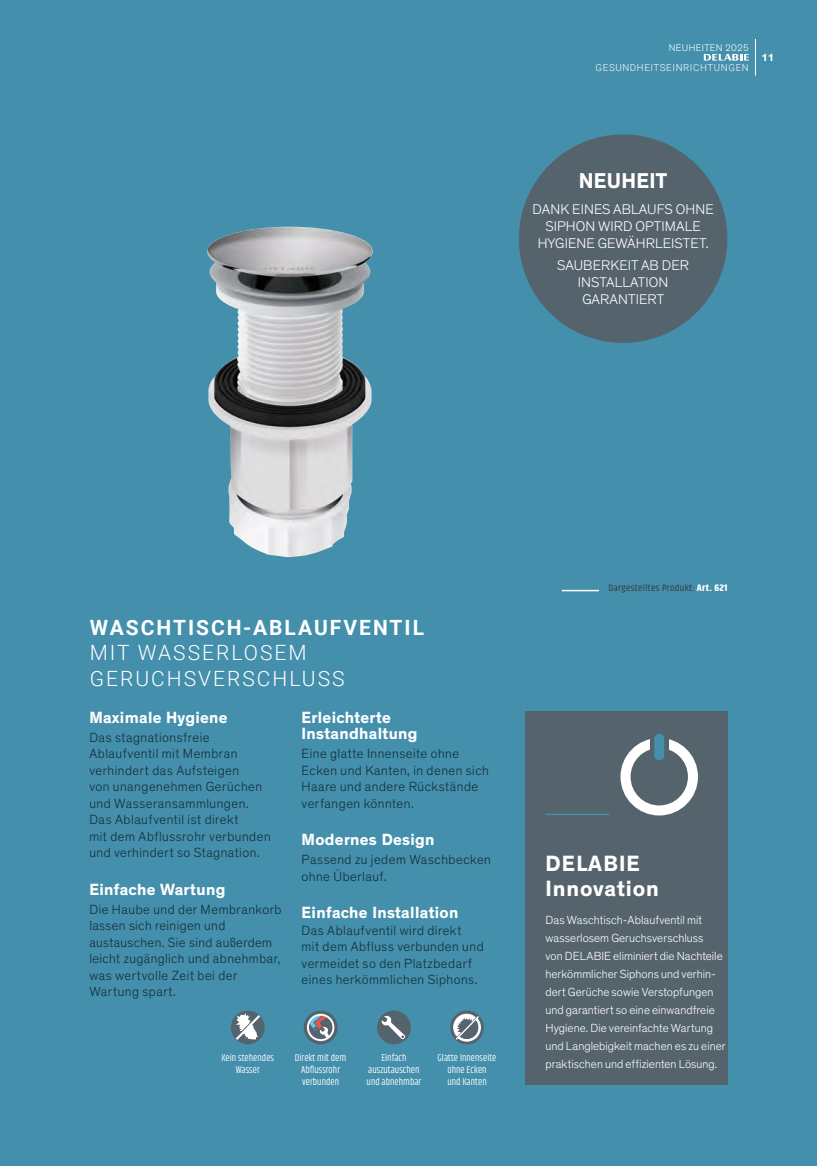
<style>
.page{position:relative;width:817px;height:1166px;background:#fff}
.page>*{position:absolute;margin:0;border:0;box-sizing:border-box;transform-origin:0 0}
.t1{font:700 22.5px/25.5px "Theinhardt";letter-spacing:.04em;color:#fff}
.t2{font:700 21.9px "Theinhardt";letter-spacing:.015em;color:#fff}
.t3{font:300 21px/25.5px "Roboto";letter-spacing:.095em;color:#fff}
.t4{font:700 21px "Roboto";letter-spacing:.095em;color:#fff}
.t5{font:700 16.5px/16.5px "Theinhardt";letter-spacing:.02em;color:#fff}
.t6{font:300 14.25px/17.1px "Theinhardt";letter-spacing:.01em;color:#fff;text-align:center}
.t7{font:300 13.5px/16.5px "Theinhardt";letter-spacing:.04em;color:#162e38}
.t8{font:300 12px/18px "Theinhardt";letter-spacing:.005em;color:#fff}
.t9{font:700 10.5px "Theinhardt";color:#fff;scale:1.04 1}
.t10{font:10.05px/12px "Khand";letter-spacing:.005em;color:#fff;text-align:center;scale:.96 1}
.t11{font:300 9.75px "Roboto";letter-spacing:.065em;color:#fff}
.t12{font:300 9.75px "Theinhardt";letter-spacing:.04em;color:#fff}
.t13{font:9.45px "Khand";letter-spacing:.03em;color:#373736;scale:1.08 1}
.s1{font-weight:700;color:#fff}
</style>
<div class="page">
<div style="left:0;top:0;width:816px;height:1165px;background:#438fac"></div>
<hr style="left:755px;top:39px;width:1px;height:37px;background:#fff">
<div style="left:518px;top:134px;width:209px;height:209px;background:#55636d;border-radius:50%"></div>
<div style="left:525px;top:711px;width:202px;height:373px;background:#55636d"></div>
<svg style="left:703px;top:54px;width:45px;height:7px"></svg>
<hr style="left:561px;top:589px;width:38px;height:2px;background:#fff">
<img style="left:207px;top:227px;width:166px;height:330px">
<svg style="left:377px;top:1010px;width:34px;height:33px"></svg>
<div style="left:231px;top:1010px;width:33px;height:33px;background:#55636d;border-radius:50%"></div>
<svg style="left:236px;top:1013px;width:24px;height:26px"></svg>
<hr style="left:545px;top:813px;width:64px;height:1px;background:#438fac">
<div style="left:620px;top:737px;width:77px;height:78px;border:10px solid #fff;border-radius:50%"></div>
<svg style="left:649px;top:733px;width:19px;height:21px"></svg>
<div style="left:654px;top:738px;width:10px;height:17px;background:#438fac"></div>
<svg style="left:450px;top:1010px;width:33px;height:34px"></svg>
<svg style="left:453px;top:1013px;width:28px;height:28px"></svg>
<svg style="left:303px;top:1010px;width:34px;height:34px"></svg>
<div style="left:307px;top:1013px;width:27px;height:27px;border:2px solid #fff;border-radius:50%"></div>
<svg style="left:309px;top:1014px;width:20px;height:23px"></svg>
<p class="t12" style="left:668px;top:42px;width:82px">NEUHEITEN 2025</p>
<p class="t11" style="left:595px;top:60px;width:154px">GESUNDHEITSEINRICHTUNGEN</p>
<p class="t9" style="left:761px;top:51px;width:14px">11</p>
<h2 class="t2" style="left:578px;top:167px;width:90px">NEUHEIT</h2>
<p class="t6" style="left:532px;top:201px;width:183px">DANK EINES ABLAUFS OHNE<br>SIPHON WIRD OPTIMALE<br>HYGIENE GEWÄHRLEISTET.</p>
<p class="t6" style="left:557px;top:256px;width:133px">SAUBERKEIT AB DER<br>INSTALLATION<br>GARANTIERT</p>
<h3 class="t4" style="left:90px;top:612px;width:336px">WASCHTISCH-ABLAUFVENTIL</h3>
<h3 class="t3" style="left:90px;top:639px;width:256px">MIT WASSERLOSEM<br>GERUCHSVERSCHLUSS</h3>
<p class="t5" style="left:89px;top:709px;width:140px">Maximale Hygiene</p>
<p class="t7" style="left:89px;top:728px;width:183px">Das stagnationsfreie<br>Ablaufventil mit Membran verhindert das Aufsteigen<br>von unangenehmen Gerüchen und Wasseransammlungen.<br>Das Ablaufventil ist direkt<br>mit dem Abflussrohr verbunden und verhindert so Stagnation.</p>
<p class="t5" style="left:89px;top:881px;width:137px">Einfache Wartung</p>
<p class="t7" style="left:89px;top:900px;width:194px">Die Haube und der Membrankorb lassen sich reinigen und austauschen. Sie sind außerdem leicht zugänglich und abnehmbar, was wertvolle Zeit bei der<br>Wartung spart.</p>
<p class="t5" style="left:301px;top:709px;width:118px">Erleichterte<br>Instandhaltung</p>
<p class="t7" style="left:301px;top:745px;width:189px">Eine glatte Innenseite ohne<br>Ecken und Kanten, in denen sich<br>Haare und andere Rückstände verfangen könnten.</p>
<p class="t5" style="left:301px;top:831px;width:134px">Modernes Design</p>
<p class="t7" style="left:301px;top:851px;width:191px">Passend zu jedem Waschbecken ohne Überlauf.</p>
<p class="t5" style="left:301px;top:904px;width:158px">Einfache Installation</p>
<p class="t7" style="left:301px;top:922px;width:183px">Das Ablaufventil wird direkt<br>mit dem Abfluss verbunden und vermeidet so den Platzbedarf eines herkömmlichen Siphons.</p>
<p class="t10" style="left:221px;top:1051px;width:56px">Kein stehendes<br>Wasser</p>
<p class="t10" style="left:295px;top:1051px;width:55px">Direkt mit dem<br>Abflussrohr verbunden</p>
<p class="t10" style="left:366px;top:1051px;width:58px">Einfach auszutauschen und abnehmbar</p>
<p class="t10" style="left:437px;top:1051px;width:63px">Glatte Innenseite ohne Ecken<br>und Kanten</p>
<p class="t13" style="left:608px;top:582px;width:112px">Dargestelltes Produkt: <span class="s1">Art. 621</span></p>
<h1 class="t1" style="left:545px;top:850px;width:115px">DELABIE<br>Innovation</h1>
<p class="t8" style="left:545px;top:910px;width:182px">Das Waschtisch-Ablaufventil mit wasserlosem Geruchsverschluss<br>von DELABIE eliminiert die Nachteile herkömmlicher Siphons und verhin&shy;dert Gerüche sowie Verstopfungen und garantiert so eine einwandfreie Hygiene. Die vereinfachte Wartung und Langlebigkeit machen es zu einer praktischen und effizienten Lösung.</p>
</div>
